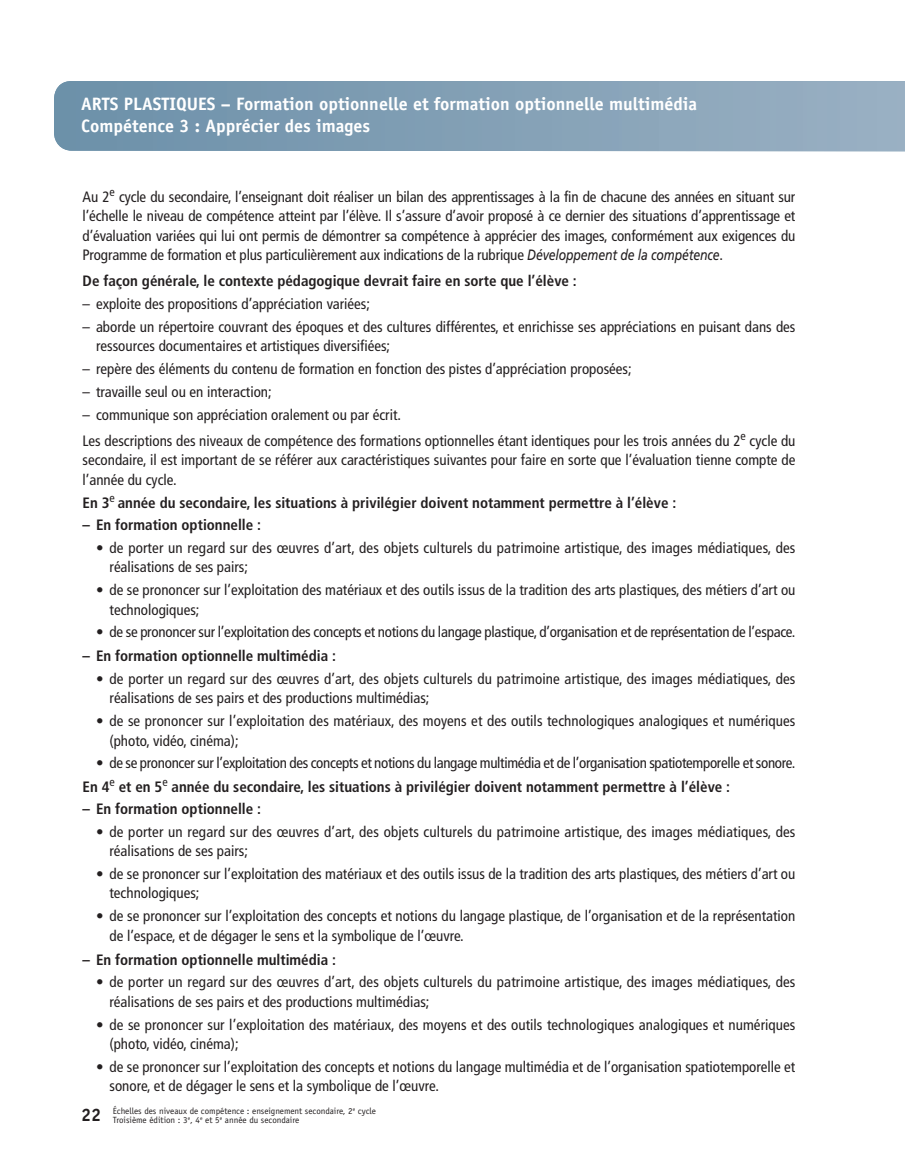
<style>
.page{position:relative;width:905px;height:1175px;background:#fff}
.page>*{position:absolute;margin:0;border:0;box-sizing:border-box;transform-origin:0 0}
.t1{font:700 18px/21.6px "Officina Sans";color:#fff}
.t2{font:condensed 15px/19.5px "Frutiger";color:#231f20}
.t3{font:700 condensed 15px "Frutiger";color:#231f20}
.t4{font:condensed 15px/23.9px "Frutiger";letter-spacing:-.02em;color:#231f20}
.t5{font:9px/9px "Officina Sans";color:#231f20}
.s1{font-style:italic;font-stretch:normal}
.s2{font-weight:700}
.s3{font-weight:700;font-size:18px}
</style>
<div class="page">
<svg style="left:54px;top:81px;width:850px;height:70px;background:#83a0b5"></svg>
<p class="t1" style="left:81px;top:95px;width:617px">ARTS PLASTIQUES – Formation optionnelle et formation optionnelle multimédia<br>Compétence 3 : Apprécier des images</p>
<p class="t2" style="left:82px;top:188px;width:714px;text-align:justify">Au 2<sup>e</sup> cycle du secondaire, l’enseignant doit réaliser un bilan des apprentissages à la fin de chacune des années en situant sur l’échelle le niveau de compétence atteint par l’élève. Il s’assure d’avoir proposé à ce dernier des situations d’apprentissage et d’évaluation variées qui lui ont permis de démontrer sa compétence à apprécier des images, conformément aux exigences du Programme de formation et plus particulièrement aux indications de la rubrique <span class="s1">Développement de la compétence</span>.</p>
<p class="t3" style="left:82px;top:275px;width:496px">De façon générale, le contexte pédagogique devrait faire en sorte que l’élève :</p>
<p class="t2" style="left:83px;top:295px;width:289px">– exploite des propositions d’appréciation variées;</p>
<p class="t2" style="left:96px;top:318px;width:701px;text-indent:-13px">– aborde un répertoire couvrant des époques et des cultures différentes, et enrichisse ses appréciations en puisant dans des ressources documentaires et artistiques diversifiées;</p>
<p class="t2" style="left:83px;top:360px;width:550px">– repère des éléments du contenu de formation en fonction des pistes d’appréciation proposées;</p>
<p class="t2" style="left:83px;top:383px;width:191px">– travaille seul ou en interaction;</p>
<p class="t2" style="left:83px;top:402px;width:714px;line-height:26px">– communique son appréciation oralement ou par écrit.<br>Les descriptions des niveaux de compétence des formations optionnelles étant identiques pour les trois années du 2<sup>e</sup> cycle du</p>
<p class="t2" style="left:82px;top:451px;width:714px">secondaire, il est important de se référer aux caractéristiques suivantes pour faire en sorte que l’évaluation tienne compte de l’année du cycle.</p>
<p class="t3" style="left:83px;top:497px;width:595px">En 3<sup>e</sup> année du secondaire, les situations à privilégier doivent notamment permettre à l’élève :</p>
<p class="t3" style="left:83px;top:519px;width:180px">– En formation optionnelle :</p>
<p class="t2" style="left:109px;top:539px;width:687px;text-indent:-13px">• de porter un regard sur des œuvres d’art, des objets culturels du patrimoine artistique, des images médiatiques, des réalisations de ses pairs;</p>
<p class="t2" style="left:110px;top:581px;width:687px;text-indent:-14px">• de se prononcer sur l’exploitation des matériaux et des outils issus de la tradition des arts plastiques, des métiers d’art ou technologiques;</p>
<p class="t2" style="left:96px;top:623px;width:701px">• de se prononcer sur l’exploitation des concepts et notions du langage plastique, d’organisation et de représentation de l’espace.</p>
<p class="t3" style="left:83px;top:650px;width:255px">– En formation optionnelle multimédia :</p>
<p class="t2" style="left:109px;top:670px;width:687px;text-indent:-13px">• de porter un regard sur des œuvres d’art, des objets culturels du patrimoine artistique, des images médiatiques, des réalisations de ses pairs et des productions multimédias;</p>
<p class="t2" style="left:110px;top:712px;width:687px;text-indent:-14px">• de se prononcer sur l’exploitation des matériaux, des moyens et des outils technologiques analogiques et numériques (photo, vidéo, cinéma);</p>
<p class="t4" style="left:83px;top:752px;width:714px;text-indent:13px">• de se prononcer sur l’exploitation des concepts et notions du langage multimédia et de l’organisation spatiotemporelle et sonore.<br><span class="s2">En 4</span><sup>e</sup> <span class="s2">et en 5</span><sup>e</sup> <span class="s2">année du secondaire, les situations à privilégier doivent notamment permettre à l’élève :</span></p>
<p class="t3" style="left:83px;top:802px;width:180px">– En formation optionnelle :</p>
<p class="t2" style="left:109px;top:823px;width:687px;text-indent:-13px">• de porter un regard sur des œuvres d’art, des objets culturels du patrimoine artistique, des images médiatiques, des réalisations de ses pairs;</p>
<p class="t2" style="left:109px;top:865px;width:687px;text-indent:-14px">• de se prononcer sur l’exploitation des matériaux et des outils issus de la tradition des arts plastiques, des métiers d’art ou technologiques;</p>
<p class="t2" style="left:109px;top:907px;width:687px;text-indent:-13px">• de se prononcer sur l’exploitation des concepts et notions du langage plastique, de l’organisation et de la représentation de l’espace, et de dégager le sens et la symbolique de l’œuvre.</p>
<p class="t3" style="left:82px;top:953px;width:255px">– En formation optionnelle multimédia :</p>
<p class="t2" style="left:109px;top:973px;width:687px;text-indent:-13px">• de porter un regard sur des œuvres d’art, des objets culturels du patrimoine artistique, des images médiatiques, des réalisations de ses pairs et des productions multimédias;</p>
<p class="t2" style="left:109px;top:1015px;width:687px;text-indent:-14px">• de se prononcer sur l’exploitation des matériaux, des moyens et des outils technologiques analogiques et numériques (photo, vidéo, cinéma);</p>
<p class="t2" style="left:109px;top:1058px;width:687px;text-indent:-14px">• de se prononcer sur l’exploitation des concepts et notions du langage multimédia et de l’organisation spatiotemporelle et sonore, et de dégager le sens et la symbolique de l’œuvre.</p>
<p class="t5" style="left:113px;top:1107px;width:265px;text-indent:-32px"><span class="s3">22</span> Échelles des niveaux de compétence : enseignement secondaire, 2<sup>e</sup> cycle<br>Troisième édition : 3<sup>e</sup>, 4<sup>e</sup> et 5<sup>e</sup> année du secondaire</p>
</div>
